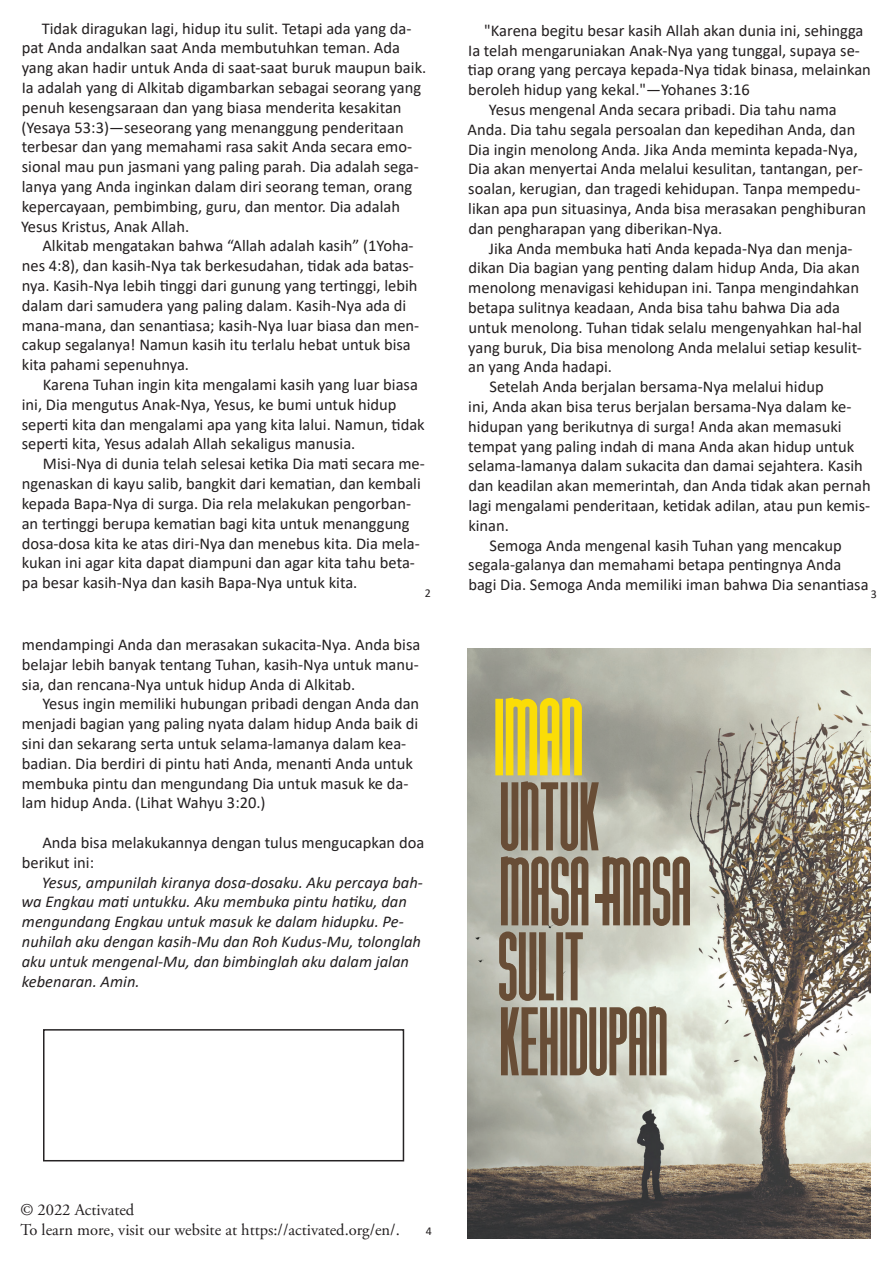
<style>
.page{position:relative;width:893px;height:1263px;background:#fff}
.page>*{position:absolute;margin:0;border:0;box-sizing:border-box;transform-origin:0 0}
.t1{font:108px "Boba";color:#fbdd07}
.t2{font:96px/75px "Boba";color:#684d36}
.t3{font:16.5px/19.8px "Calibri";color:#231f20}
.t4{font:italic 16.5px/19.8px "Calibri";color:#231f20}
.t5{font:16.5px/19.8px "Adobe Garamond Pro";color:#231f20}
.t6{font:12px "Calibri";color:#231f20}
</style>
<div class="page">
<div style="left:43px;top:1029px;width:361px;height:132px;border:2px solid #262324"></div>
<img style="left:468px;top:648px;width:402px;height:590px">
<p class="t3" style="left:21px;top:18px;width:407px;text-indent:21px">Tidak diragukan lagi, hidup itu sulit. Tetapi ada yang da&shy;pat Anda andalkan saat Anda membutuhkan teman. Ada yang akan hadir untuk Anda di saat-saat buruk maupun baik.<br>Ia adalah yang di Alkitab digambarkan sebagai seorang yang penuh kesengsaraan dan yang biasa menderita kesakitan (Yesaya 53:3)—seseorang yang menanggung penderitaan terbesar dan yang memahami rasa sakit Anda secara emo&shy;sional mau pun jasmani yang paling parah. Dia adalah sega&shy;lanya yang Anda inginkan dalam diri seorang teman, orang kepercayaan, pembimbing, guru, dan mentor. Dia adalah Yesus Kristus, Anak Allah.</p>
<p class="t3" style="left:22px;top:236px;width:399px;text-indent:21px">Alkitab mengatakan bahwa “Allah adalah kasih” (1Yoha&shy;nes 4:8), dan kasih-Nya tak berkesudahan, tidak ada batas&shy;nya. Kasih-Nya lebih tinggi dari gunung yang tertinggi, lebih dalam dari samudera yang paling dalam. Kasih-Nya ada di mana-mana, dan senantiasa; kasih-Nya luar biasa dan men&shy;cakup segalanya! Namun kasih itu terlalu hebat untuk bisa kita pahami sepenuhnya.</p>
<p class="t3" style="left:22px;top:374px;width:404px;text-indent:21px">Karena Tuhan ingin kita mengalami kasih yang luar biasa ini, Dia mengutus Anak-Nya, Yesus, ke bumi untuk hidup seperti kita dan mengalami apa yang kita lalui. Namun, tidak seperti kita, Yesus adalah Allah sekaligus manusia.</p>
<p class="t3" style="left:22px;top:453px;width:405px;text-indent:21px">Misi-Nya di dunia telah selesai ketika Dia mati secara me&shy;ngenaskan di kayu salib, bangkit dari kematian, dan kembali kepada Bapa-Nya di surga. Dia rela melakukan pengorban&shy;an tertinggi berupa kematian bagi kita untuk menanggung dosa-dosa kita ke atas diri-Nya dan menebus kita. Dia mela&shy;kukan ini agar kita dapat diampuni dan agar kita tahu beta&shy;pa besar kasih-Nya dan kasih Bapa-Nya untuk kita.</p>
<p class="t3" style="left:484px;top:20px;width:381px">"Karena begitu besar kasih Allah akan dunia ini, sehingga</p>
<p class="t3" style="left:468px;top:40px;width:393px">Ia telah mengaruniakan Anak-Nya yang tunggal, supaya se-</p>
<p class="t3" style="left:468px;top:60px;width:405px">tiap orang yang percaya kepada-Nya tidak binasa, melainkan</p>
<p class="t3" style="left:468px;top:79px;width:283px">beroleh hidup yang kekal."—Yohanes 3:16</p>
<p class="t3" style="left:489px;top:99px;width:349px">Yesus mengenal Anda secara pribadi. Dia tahu nama</p>
<p class="t3" style="left:468px;top:119px;width:389px">Anda. Dia tahu segala persoalan dan kepedihan Anda, dan</p>
<p class="t3" style="left:468px;top:139px;width:391px">Dia ingin menolong Anda. Jika Anda meminta kepada-Nya,</p>
<p class="t3" style="left:468px;top:159px;width:396px">Dia akan menyertai Anda melalui kesulitan, tantangan, per-</p>
<p class="t3" style="left:468px;top:178px;width:394px">soalan, kerugian, dan tragedi kehidupan. Tanpa mempedu-</p>
<p class="t3" style="left:468px;top:198px;width:399px">likan apa pun situasinya, Anda bisa merasakan penghiburan</p>
<p class="t3" style="left:468px;top:218px;width:256px">dan pengharapan yang diberikan-Nya.</p>
<p class="t3" style="left:489px;top:238px;width:365px">Jika Anda membuka hati Anda kepada-Nya dan menja-</p>
<p class="t3" style="left:468px;top:258px;width:393px">dikan Dia bagian yang penting dalam hidup Anda, Dia akan</p>
<p class="t3" style="left:468px;top:277px;width:392px">menolong menavigasi kehidupan ini. Tanpa mengindahkan</p>
<p class="t3" style="left:468px;top:297px;width:373px">betapa sulitnya keadaan, Anda bisa tahu bahwa Dia ada</p>
<p class="t3" style="left:468px;top:317px;width:395px">untuk menolong. Tuhan tidak selalu mengenyahkan hal-hal</p>
<p class="t3" style="left:468px;top:337px;width:395px">yang buruk, Dia bisa menolong Anda melalui setiap kesulit-</p>
<p class="t3" style="left:468px;top:357px;width:145px">an yang Anda hadapi.</p>
<p class="t3" style="left:489px;top:376px;width:336px">Setelah Anda berjalan bersama-Nya melalui hidup</p>
<p class="t3" style="left:468px;top:396px;width:385px">ini, Anda akan bisa terus berjalan bersama-Nya dalam ke-</p>
<p class="t3" style="left:468px;top:416px;width:375px">hidupan yang berikutnya di surga! Anda akan memasuki</p>
<p class="t3" style="left:468px;top:436px;width:388px">tempat yang paling indah di mana Anda akan hidup untuk</p>
<p class="t3" style="left:468px;top:456px;width:396px">selama-lamanya dalam sukacita dan damai sejahtera. Kasih</p>
<p class="t3" style="left:468px;top:475px;width:404px">dan keadilan akan memerintah, dan Anda tidak akan pernah</p>
<p class="t3" style="left:468px;top:495px;width:403px">lagi mengalami penderitaan, ketidak adilan, atau pun kemis-</p>
<p class="t3" style="left:468px;top:515px;width:42px">kinan.</p>
<p class="t3" style="left:489px;top:535px;width:354px">Semoga Anda mengenal kasih Tuhan yang mencakup</p>
<p class="t3" style="left:468px;top:555px;width:375px">segala-galanya dan memahami betapa pentingnya Anda</p>
<p class="t3" style="left:468px;top:574px;width:402px">bagi Dia. Semoga Anda memiliki iman bahwa Dia senantiasa</p>
<p class="t6" style="left:425px;top:585px;width:8px">2</p>
<p class="t6" style="left:871px;top:586px;width:8px">3</p>
<p class="t3" style="left:22px;top:634px;width:400px;text-align:justify">mendampingi Anda dan merasakan sukacita-Nya. Anda bisa belajar lebih banyak tentang Tuhan, kasih-Nya untuk manu&shy;sia, dan rencana-Nya untuk hidup Anda di Alkitab.</p>
<p class="t3" style="left:22px;top:694px;width:399px;text-indent:21px">Yesus ingin memiliki hubungan pribadi dengan Anda dan menjadi bagian yang paling nyata dalam hidup Anda baik di sini dan sekarang serta untuk selama-lamanya dalam kea&shy;badian. Dia berdiri di pintu hati Anda, menanti Anda untuk membuka pintu dan mengundang Dia untuk masuk ke da&shy;lam hidup Anda. (Lihat Wahyu 3:20.)</p>
<p class="t3" style="left:22px;top:832px;width:404px;text-indent:20px">Anda bisa melakukannya dengan tulus mengucapkan doa berikut ini:</p>
<p class="t4" style="left:22px;top:871px;width:403px;text-indent:20px">Yesus, ampunilah kiranya dosa-dosaku. Aku percaya bah&shy;wa Engkau mati untukku. Aku membuka pintu hatiku, dan mengundang Engkau untuk masuk ke dalam hidupku. Pe&shy;nuhilah aku dengan kasih-Mu dan Roh Kudus-Mu, tolonglah aku untuk mengenal-Mu, dan bimbinglah aku dalam jalan kebenaran. Amin.</p>
<p class="t5" style="left:20px;top:1200px;width:381px">© 2022 Activated<br>To learn more, visit our website at https://activated.org/en/.</p>
<p class="t6" style="left:426px;top:1222px;width:8px">4</p>
<h1 class="t1" style="left:495px;top:687px;width:91px">IMAN</h1>
<h2 class="t2" style="left:499px;top:780px;width:195px">UNTUK<br>MASA-MASA<br>SULIT<br>KEHIDUPAN</h2>
</div>
